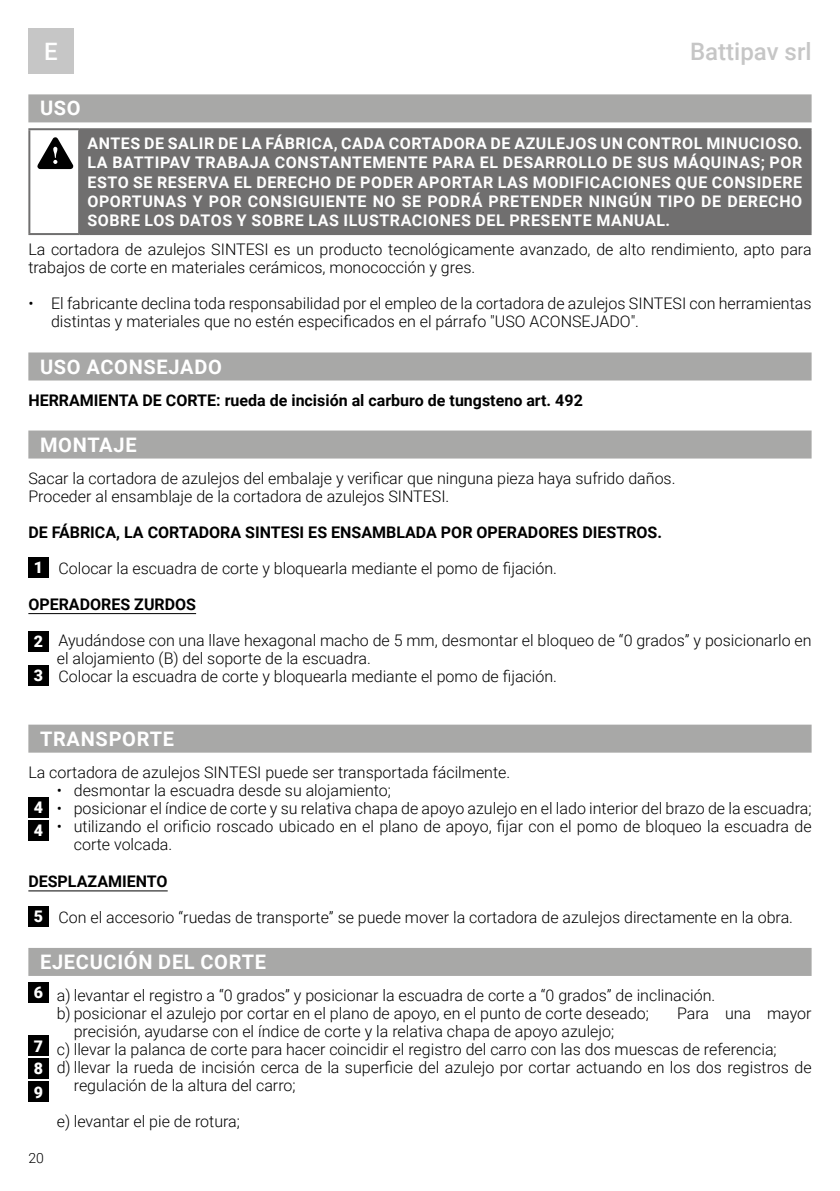
<style>
.page{position:relative;width:840px;height:1191px;background:#fff}
.page>*{position:absolute;margin:0;border:0;box-sizing:border-box;transform-origin:0 0}
.t1{font:500 24px "Roboto";color:#c6c6c6}
.t2{font:500 24px "Roboto";color:#fff}
.t3{font:700 20px "Roboto";letter-spacing:.035em;color:#fff}
.t4{font:300 16px/18px "Roboto";color:#000}
.t5{font:700 16px/19.2px "Roboto";letter-spacing:.035em;color:#fff;text-align:justify}
.t6{font:700 16px "Roboto";color:#000}
.t7{font:900 16px "Roboto";color:#fff}
.t8{font:300 14px "Roboto";color:#000}
.s1{font-weight:900;color:#fff}
</style>
<div class="page">
<div style="left:28px;top:28px;width:46px;height:46px;background:#c6c6c6"></div>
<div style="left:28px;top:94px;width:783px;height:28px;background:#a8a8a7"></div>
<div style="left:28px;top:352px;width:783px;height:28px;background:#a8a8a7"></div>
<div style="left:28px;top:430px;width:783px;height:28px;background:#a8a8a7"></div>
<hr style="left:28px;top:613px;width:168px;height:1px;background:#000">
<div style="left:28px;top:724px;width:783px;height:28px;background:#a8a8a7"></div>
<hr style="left:28px;top:890px;width:140px;height:1px;background:#000">
<div style="left:28px;top:948px;width:783px;height:28px;background:#a8a8a7"></div>
<div style="left:79px;top:129px;width:731px;height:105px;background:#706f6f"></div>
<hr style="left:78px;top:130px;width:2px;height:103px;background:#706f6f">
<hr style="left:28px;top:128px;width:51px;height:2px;background:#706f6f">
<hr style="left:28px;top:130px;width:2px;height:103px;background:#706f6f">
<hr style="left:79px;top:128px;width:732px;height:2px;background:#706f6f">
<hr style="left:809px;top:130px;width:2px;height:103px;background:#706f6f">
<hr style="left:28px;top:233px;width:51px;height:2px;background:#706f6f">
<hr style="left:79px;top:233px;width:732px;height:2px;background:#706f6f">
<svg style="left:37px;top:137px;width:36px;height:32px"></svg>
<div style="left:28px;top:557px;width:20px;height:20px;background:#000"></div>
<div style="left:28px;top:631px;width:20px;height:20px;background:#000"></div>
<div style="left:28px;top:665px;width:20px;height:20px;background:#000"></div>
<div style="left:28px;top:797px;width:20px;height:20px;background:#000"></div>
<div style="left:28px;top:820px;width:20px;height:20px;background:#000"></div>
<div style="left:28px;top:906px;width:20px;height:20px;background:#000"></div>
<div style="left:28px;top:982px;width:20px;height:20px;background:#000"></div>
<div style="left:28px;top:1035px;width:20px;height:20px;background:#000"></div>
<div style="left:28px;top:1058px;width:20px;height:20px;background:#000"></div>
<div style="left:28px;top:1081px;width:20px;height:20px;background:#000"></div>
<h1 class="t2" style="left:44px;top:35px;width:15px">E</h1>
<h1 class="t1" style="left:689px;top:35px;width:123px">Battipav srl</h1>
<p class="t3" style="left:40px;top:94px;width:42px">USO</p>
<p class="t5" style="left:87px;top:133px;width:716px">ANTES DE SALIR DE LA FÁBRICA, CADA CORTADORA DE AZULEJOS UN CONTROL MINUCIOSO.<br>LA BATTIPAV TRABAJA CONSTANTEMENTE PARA EL DESARROLLO DE SUS MÁQUINAS; POR ESTO SE RESERVA EL DERECHO DE PODER APORTAR LAS MODIFICACIONES QUE CONSIDERE OPORTUNAS Y POR CONSIGUIENTE NO SE PODRÁ PRETENDER NINGÚN TIPO DE DERECHO SOBRE LOS DATOS Y SOBRE LAS ILUSTRACIONES DEL PRESENTE MANUAL.</p>
<p class="t4" style="left:28px;top:240px;width:784px">La cortadora de azulejos SINTESI es un producto tecnológicamente avanzado, de alto rendimiento, apto para trabajos de corte en materiales cerámicos, monococción y gres.</p>
<p class="t4" style="left:51px;top:294px;width:761px;text-indent:-23px">• El fabricante declina toda responsabilidad por el empleo de la cortadora de azulejos SINTESI con herramientas distintas y materiales que no estén especificados en el párrafo "USO ACONSEJADO".</p>
<p class="t3" style="left:40px;top:352px;width:183px">USO ACONSEJADO</p>
<p class="t6" style="left:28px;top:388px;width:555px">HERRAMIENTA DE CORTE: rueda de incisión al carburo de tungsteno art. 492</p>
<p class="t3" style="left:40px;top:430px;width:98px">MONTAJE</p>
<p class="t4" style="left:28px;top:468px;width:648px">Sacar la cortadora de azulejos del embalaje y verificar que ninguna pieza haya sufrido daños.<br>Proceder al ensamblaje de la cortadora de azulejos SINTESI.</p>
<p class="t6" style="left:28px;top:520px;width:635px">DE FÁBRICA, LA CORTADORA SINTESI ES ENSAMBLADA POR OPERADORES DIESTROS.</p>
<p class="t4" style="left:34px;top:558px;width:524px"><span class="s1">1</span> Colocar la escuadra de corte y bloquearla mediante el pomo de fijación.</p>
<p class="t6" style="left:28px;top:592px;width:169px">OPERADORES ZURDOS</p>
<p class="t4" style="left:34px;top:630px;width:778px"><span class="s1">2</span> Ayudándose con una llave hexagonal macho de 5 mm, desmontar el bloqueo de “0 grados” y posicionarlo en</p>
<p class="t4" style="left:57px;top:648px;width:315px">el alojamiento (B) del soporte de la escuadra.</p>
<p class="t4" style="left:34px;top:666px;width:524px"><span class="s1">3</span> Colocar la escuadra de corte y bloquearla mediante el pomo de fijación.</p>
<p class="t3" style="left:40px;top:724px;width:135px">TRANSPORTE</p>
<p class="t4" style="left:28px;top:762px;width:483px">La cortadora de azulejos SINTESI puede ser transportada fácilmente.</p>
<p class="t4" style="left:57px;top:780px;width:335px">• desmontar la escuadra desde su alojamiento;</p>
<p class="t4" style="left:34px;top:798px;width:778px"><span class="s1">4</span> • posicionar el índice de corte y su relativa chapa de apoyo azulejo en el lado interior del brazo de la escuadra;</p>
<p class="t4" style="left:34px;top:816px;width:778px"><span class="s1">4</span> • utilizando el orificio roscado ubicado en el plano de apoyo, fijar con el pomo de bloqueo la escuadra de</p>
<p class="t4" style="left:74px;top:834px;width:100px">corte volcada.</p>
<p class="t6" style="left:28px;top:870px;width:141px">DESPLAZAMIENTO</p>
<p class="t4" style="left:34px;top:907px;width:760px"><span class="s1">5</span> Con el accesorio “ruedas de transporte” se puede mover la cortadora de azulejos directamente en la obra.</p>
<p class="t3" style="left:40px;top:947px;width:227px">EJECUCIÓN DEL CORTE</p>
<p class="t4" style="left:57px;top:985px;width:659px;text-indent:-23px"><sup>6</sup> a) levantar el registro a “0 grados” y posicionar la escuadra de corte a “0 grados” de inclinación. b) posicionar el azulejo por cortar en el plano de apoyo, en el punto de corte deseado;</p>
<p class="t4" style="left:676px;top:1003px;width:136px">Para una mayor</p>
<p class="t4" style="left:74px;top:1021px;width:541px">precisión, ayudarse con el índice de corte y la relativa chapa de apoyo azulejo;</p>
<p class="t4" style="left:34px;top:1039px;width:744px"><sup>7</sup> c) llevar la palanca de corte para hacer coincidir el registro del carro con las dos muescas de referencia;</p>
<p class="t4" style="left:34px;top:1057px;width:778px"><span class="s1">8</span> d) llevar la rueda de incisión cerca de la superficie del azulejo por cortar actuando en los dos registros de</p>
<p class="t4" style="left:74px;top:1075px;width:223px">regulación de la altura del carro;</p>
<p class="t7" style="left:34px;top:1080px;width:11px">9</p>
<p class="t8" style="left:28px;top:1148px;width:17px">20</p>
<p class="t4" style="left:57px;top:1111px;width:184px">e) levantar el pie de rotura;</p>
</div>
